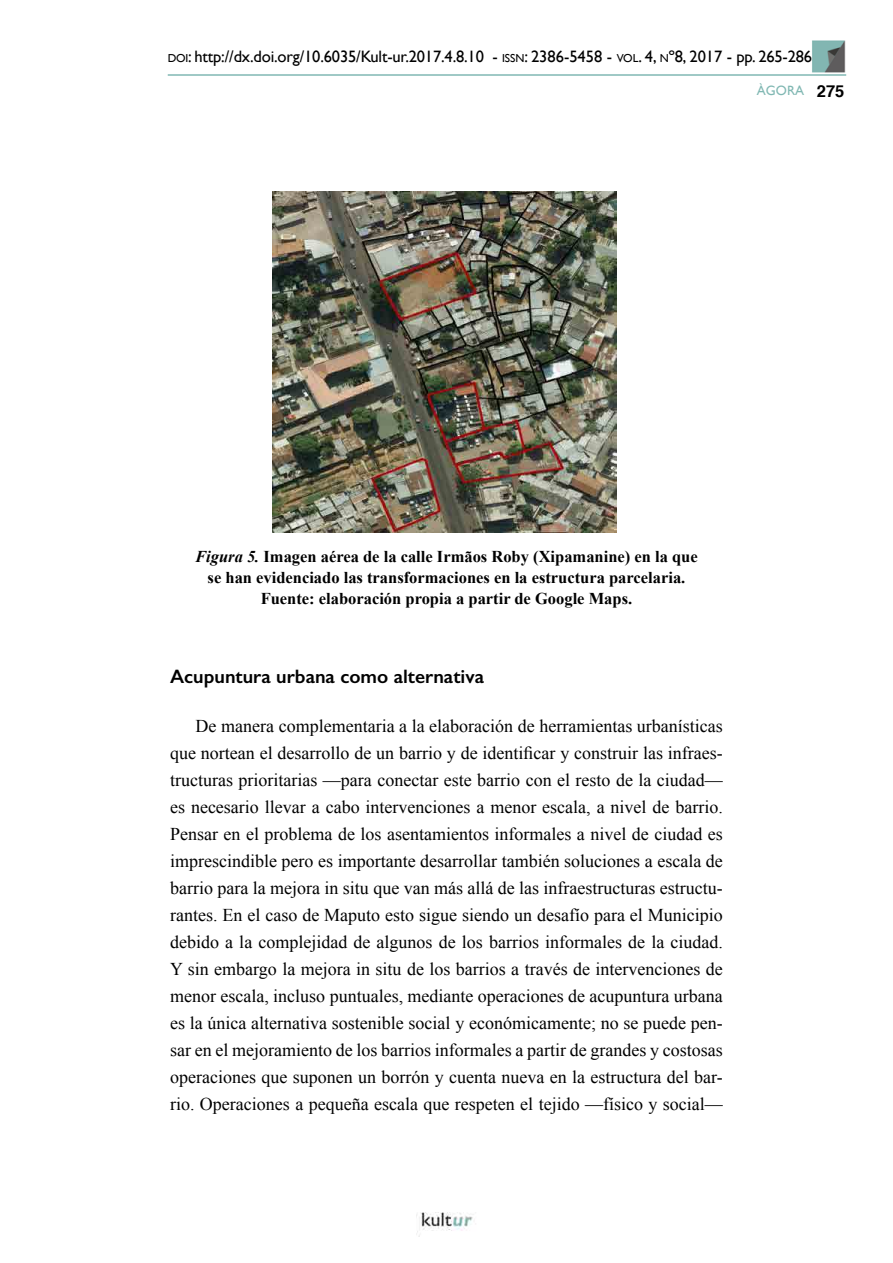
<style>
.page{position:relative;width:893px;height:1263px;background:#fff}
.page>*{position:absolute;margin:0;border:0;box-sizing:border-box;transform-origin:0 0}
.Título_3{font:600 19.5px "Gill Sans";color:#000}
.Cuerpo{font:18px/27px "Times New Roman";color:#000;text-align:justify}
.Pie_Ilustración{font:700 16.5px/21px "Times New Roman";color:#000;text-align:center}
.t1{font:16.5px "Gill Sans";letter-spacing:-.01em;color:#000}
.t2{font:13.5px "Gill Sans";color:#81b8b3}
.s1{font-size:11.55px}
.s2{font-style:inherit}
.s3{font-family:"Helvetica";font-weight:700;font-size:16.5px;color:#000}
.s4{font-style:italic}
</style>
<div class="page">
<img style="left:417px;top:1212px;width:56px;height:25px">
<img style="left:812px;top:40px;width:34px;height:33px">
<hr style="left:168px;top:74px;width:678px;height:2px;background:#81b8b3">
<img style="left:272px;top:191px;width:345px;height:342px">
<p class="t1" style="left:168px;top:47px;width:646px"><span class="s1">DOI</span>: http://dx.doi.org/10.6035/Kult-ur.2017.4.8.10 - <span class="s1">ISSN</span>: 2386-5458 - <span class="s1">VOL</span><span class="s2">. 4,</span> <span class="s1">N</span><span class="s2">º8, 2017 -</span> pp. <span class="s2">265-286</span></p>
<p class="t2" style="left:757px;top:83px;width:89px">ÀGORA <span class="s3">275</span></p>
<p class="Pie_Ilustración" style="left:195px;top:546px;width:504px"><span class="s4">Figura 5.</span> Imagen aérea de la calle Irmãos Roby (Xipamanine) en la que se han evidenciado las transformaciones en la estructura parcelaria.<br>Fuente: elaboración propia a partir de Google Maps.</p>
<p class="Título_3" style="left:170px;top:665px;width:316px">Acupuntura urbana como alternativa</p>
<p class="Cuerpo" style="left:170px;top:712px;width:554px;text-indent:26px">De manera complementaria a la elaboración de herramientas urbanísticas que nortean el desarrollo de un barrio y de identificar y construir las infraes&shy;tructuras prioritarias —para conectar este barrio con el resto de la ciudad— es necesario llevar a cabo intervenciones a menor escala, a nivel de barrio.<br>Pensar en el problema de los asentamientos informales a nivel de ciudad es imprescindible pero es importante desarrollar también soluciones a escala de barrio para la mejora in situ que van más allá de las infraestructuras estructu&shy;rantes. En el caso de Maputo esto sigue siendo un desafío para el Municipio debido a la complejidad de algunos de los barrios informales de la ciudad.<br>Y sin embargo la mejora in situ de los barrios a través de intervenciones de menor escala, incluso puntuales, mediante operaciones de acupuntura urbana es la única alternativa sostenible social y económicamente; no se puede pen&shy;sar en el mejoramiento de los barrios informales a partir de grandes y costosas operaciones que suponen un borrón y cuenta nueva en la estructura del bar&shy;rio. Operaciones a pequeña escala que respeten el tejido —físico y social—</p>
</div>
